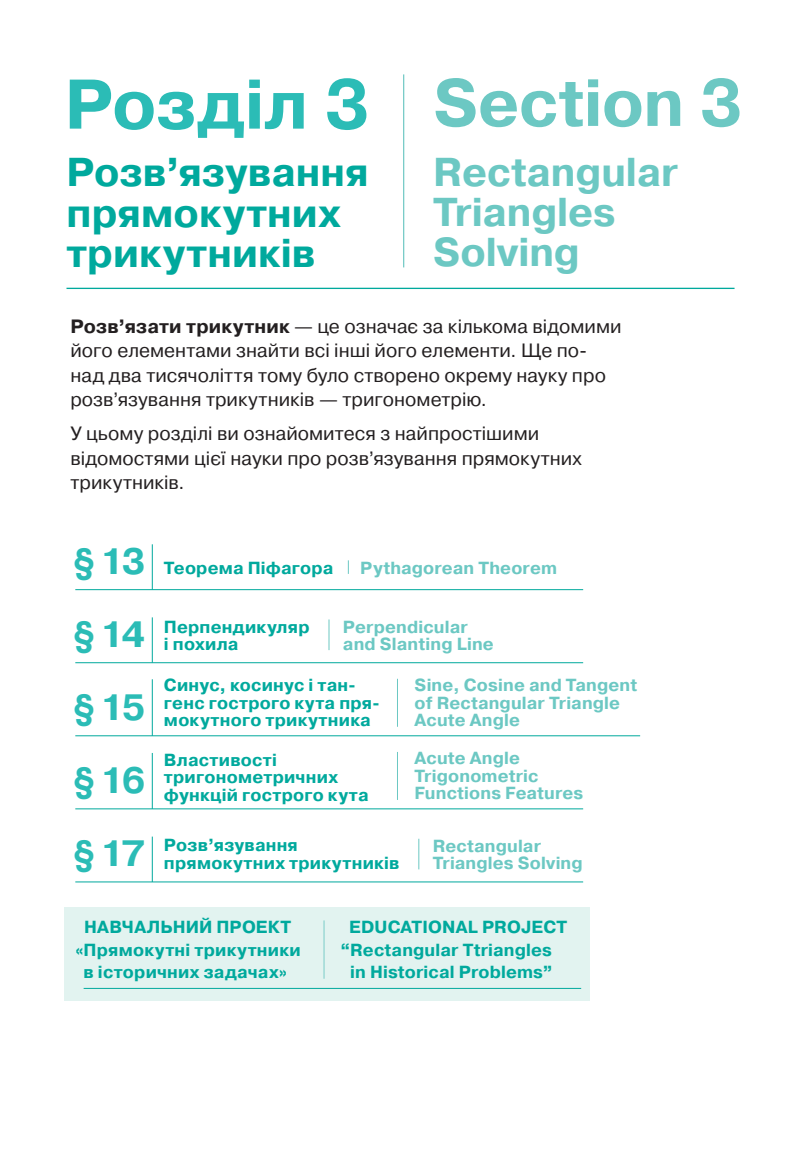
<style>
.page{position:relative;width:809px;height:1171px;background:#fff}
.page>*{position:absolute;margin:0;border:0;box-sizing:border-box;transform-origin:0 0}
.t1{font:700 66.5px "Pragmatica C";letter-spacing:-.005em;color:#6cc8c3}
.t2{font:700 40.25px/40.2px "Pragmatica C";color:#00a99d}
.t3{font:700 40.25px/40.2px "Pragmatica C";letter-spacing:-.005em;color:#6cc8c3}
.t4{font:700 36.57px "Pragmatica C";color:#2bbcb6}
.t5{font:19.25px/24.5px "Pragmatica C";color:#231f20}
.t6{font:700 17.5px/17.5px "Pragmatica C";letter-spacing:.01em;color:#00a99d}
.t7{font:700 17.5px/17.5px "Pragmatica C";letter-spacing:.005em;color:#6cc8c3}
.s1{font-size:70px;color:#2bbcb6}
.s2{font-weight:700}
.s3{font-size:36.57px;color:#2bbcb6}
</style>
<div class="page">
<hr style="left:66px;top:288px;width:668px;height:1px;background:#00a99d">
<hr style="left:403px;top:74px;width:1px;height:193px;background:#7accc8">
<hr style="left:152px;top:679px;width:1px;height:57px;background:#00a99d">
<hr style="left:75px;top:735px;width:565px;height:1px;background:#00a99d">
<hr style="left:152px;top:753px;width:1px;height:56px;background:#00a99d">
<hr style="left:75px;top:808px;width:508px;height:1px;background:#00a99d">
<hr style="left:152px;top:544px;width:1px;height:46px;background:#00a99d">
<hr style="left:75px;top:589px;width:508px;height:1px;background:#00a99d">
<hr style="left:152px;top:836px;width:1px;height:46px;background:#00a99d">
<hr style="left:75px;top:881px;width:508px;height:1px;background:#00a99d">
<hr style="left:152px;top:617px;width:1px;height:46px;background:#00a99d">
<hr style="left:75px;top:662px;width:508px;height:1px;background:#00a99d">
<svg style="left:348px;top:560px;width:1px;height:14px"></svg>
<hr style="left:328px;top:619px;width:1px;height:31px;background:#6cc8c3">
<hr style="left:418px;top:839px;width:1px;height:30px;background:#6cc8c3">
<hr style="left:397px;top:679px;width:1px;height:48px;background:#6cc8c3">
<hr style="left:397px;top:752px;width:1px;height:48px;background:#6cc8c3">
<div style="left:64px;top:907px;width:525px;height:93px;background:#e2f3f0"></div>
<hr style="left:84px;top:988px;width:497px;height:1px;background:#00a99d">
<hr style="left:323px;top:920px;width:1px;height:58px;background:#7accc8">
<h1 class="t1" style="left:64px;top:79px;width:680px"><span class="s1">Розділ 3</span> Section 3</h1>
<h2 class="t2" style="left:66px;top:157px;width:304px">Розв’язування прямокутних трикутників</h2>
<h2 class="t3" style="left:433px;top:156px;width:246px">Rectangular<br>Triangles<br>Solving</h2>
<p class="t5" style="left:70px;top:316px;width:552px"><span class="s2">Розв’язати трикутник</span> — це означає за кількома відомими його елементами знайти всі інші його елементи. Ще по&shy;над два тисячоліття тому було створено окрему науку про розв’язування трикутників — тригонометрію.</p>
<p class="t5" style="left:70px;top:423px;width:513px">У цьому розділі ви ознайомитеся з найпростішими відомостями цієї науки про розв’язування прямокутних трикутників.</p>
<p class="t6" style="left:73px;top:561px;width:262px"><span class="s3">§ 13</span> Теорема Піфагора</p>
<p class="t7" style="left:360px;top:561px;width:198px">Pythagorean Theorem</p>
<h3 class="t4" style="left:73px;top:621px;width:74px">§ 14</h3>
<p class="t6" style="left:164px;top:619px;width:147px">Перпендикуляр і похила</p>
<p class="t7" style="left:343px;top:619px;width:152px">Perpendicular and Slanting Line</p>
<p class="t6" style="left:164px;top:678px;width:194px">Синус, косинус і тан-</p>
<p class="t6" style="left:164px;top:695px;width:218px">генс гострого кута пря-</p>
<p class="t6" style="left:73px;top:713px;width:299px"><sup>§</sup> <sup>15</sup> мокутного трикутника</p>
<p class="t6" style="left:164px;top:753px;width:114px">Властивості</p>
<p class="t6" style="left:164px;top:770px;width:176px">тригонометричних</p>
<p class="t6" style="left:73px;top:788px;width:297px"><sup>§</sup> <sup>16</sup> функцій гострого кута</p>
<p class="t6" style="left:73px;top:838px;width:328px;text-indent:91px">Розв’язування<br><sup>§</sup> <sup>17</sup> прямокутних трикутників</p>
<p class="t7" style="left:414px;top:678px;width:224px">Sine, Cosine and Tangent of Rectangular Triangle<br>Acute Angle</p>
<p class="t7" style="left:414px;top:751px;width:170px">Acute Angle<br>Trigonometric<br>Functions Features</p>
<p class="t7" style="left:433px;top:839px;width:151px">Rectangular<br>Triangles Solving</p>
<p class="t6" style="left:84px;top:920px;width:208px">НАВЧАЛЬНИЙ ПРОЕКТ</p>
<p class="t6" style="left:349px;top:920px;width:220px">EDUCATIONAL PROJECT</p>
<p class="t6" style="left:75px;top:940px;width:227px;line-height:21.9px;text-align:center">« Прямокутні трикутники в історичних задачах»</p>
<p class="t6" style="left:340px;top:940px;width:214px;line-height:21.9px;text-align:center">“ Rectangular Ttriangles in Historical Problems”</p>
</div>
